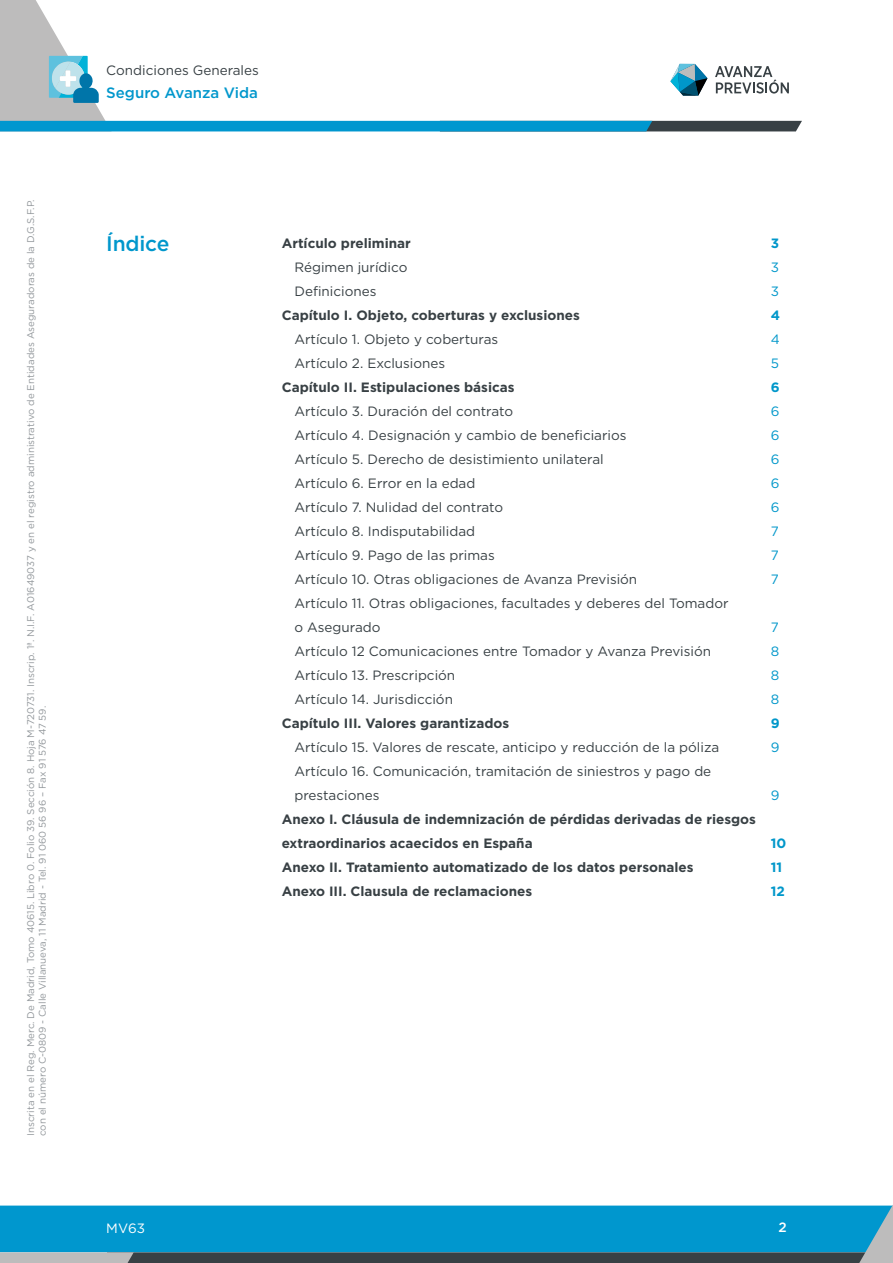
<style>
.page{position:relative;width:893px;height:1263px;background:#fff}
.page>*{position:absolute;margin:0;border:0;box-sizing:border-box;transform-origin:0 0}
.t1{font:500 21px "Gotham";letter-spacing:-.01em;color:#0097cc}
.t2{font:500 15px "Gotham";color:#0097cc}
.t3{font:13.5px/24px "Gotham";color:#384044}
.t4{font:700 13.5px/24px "Gotham";color:#384044}
.t5{font:13.5px "Gotham";color:#0097ca}
.t6{font:700 13.5px "Gotham";color:#0097ca}
.t7{font:13.5px "Gotham";color:#fff}
.t8{font:500 13.5px "Gotham";color:#fff}
.t9{font:9.75px/11.7px "Gotham";color:#92979b}
</style>
<div class="page">
<svg style="left:0;top:1205px;width:893px;height:58px;background:#148db9"></svg>
<svg style="left:0;top:0;width:802px;height:131px"></svg>
<p class="t9" style="left:25px;top:1136px;width:938px;rotate:-90deg">Inscrita en el Reg. Merc. De Madrid, Tomo 40615. Libro 0. Folio 39. Sección 8. Hoja M-720731. Inscrip. 1ª. N.I.F. A01649037 y en el registro administrativo de Entidades Aseguradoras de la D.G.S.F.P. con el número C-0809 - Calle Villanueva, 11 Madrid - Tel. 91 060 56 96 – Fax 91 576 47 59.</p>
<p class="t3" style="left:106px;top:58px;width:154px">Condiciones Generales</p>
<p class="t2" style="left:106px;top:83px;width:153px">Seguro Avanza Vida</p>
<h1 class="t1" style="left:106px;top:229px;width:65px">Índice</h1>
<p class="t4" style="left:282px;top:231px;width:131px">Artículo preliminar</p>
<p class="t6" style="left:771px;top:234px;width:10px">3</p>
<p class="t3" style="left:294px;top:254px;width:114px">Régimen jurídico</p>
<p class="t5" style="left:771px;top:258px;width:10px">3</p>
<p class="t3" style="left:294px;top:278px;width:83px">Definiciones</p>
<p class="t5" style="left:771px;top:282px;width:10px">3</p>
<p class="t4" style="left:282px;top:303px;width:300px">Capítulo I. Objeto, coberturas y exclusiones</p>
<p class="t6" style="left:771px;top:306px;width:11px">4</p>
<p class="t3" style="left:294px;top:326px;width:205px">Artículo 1. Objeto y coberturas</p>
<p class="t5" style="left:771px;top:330px;width:11px">4</p>
<p class="t3" style="left:294px;top:350px;width:152px">Artículo 2. Exclusiones</p>
<p class="t5" style="left:771px;top:354px;width:10px">5</p>
<p class="t4" style="left:282px;top:375px;width:234px">Capítulo II. Estipulaciones básicas</p>
<p class="t6" style="left:771px;top:378px;width:10px">6</p>
<p class="t3" style="left:294px;top:398px;width:220px">Artículo 3. Duración del contrato</p>
<p class="t5" style="left:771px;top:402px;width:10px">6</p>
<p class="t3" style="left:294px;top:422px;width:334px">Artículo 4. Designación y cambio de beneficiarios</p>
<p class="t5" style="left:771px;top:426px;width:10px">6</p>
<p class="t3" style="left:294px;top:446px;width:311px">Artículo 5. Derecho de desistimiento unilateral</p>
<p class="t5" style="left:771px;top:450px;width:10px">6</p>
<p class="t3" style="left:294px;top:470px;width:182px">Artículo 6. Error en la edad</p>
<p class="t5" style="left:771px;top:474px;width:10px">6</p>
<p class="t3" style="left:294px;top:494px;width:210px">Artículo 7. Nulidad del contrato</p>
<p class="t5" style="left:771px;top:498px;width:10px">6</p>
<p class="t3" style="left:294px;top:518px;width:182px">Artículo 8. Indisputabilidad</p>
<p class="t5" style="left:771px;top:522px;width:10px">7</p>
<p class="t3" style="left:294px;top:542px;width:202px">Artículo 9. Pago de las primas</p>
<p class="t5" style="left:771px;top:546px;width:10px">7</p>
<p class="t3" style="left:294px;top:566px;width:344px">Artículo 10. Otras obligaciones de Avanza Previsión</p>
<p class="t5" style="left:771px;top:570px;width:10px">7</p>
<p class="t3" style="left:294px;top:590px;width:436px">Artículo 11. Otras obligaciones, facultades y deberes del Tomador o Asegurado</p>
<p class="t5" style="left:771px;top:618px;width:10px">7</p>
<p class="t3" style="left:294px;top:638px;width:418px">Artículo 12 Comunicaciones entre Tomador y Avanza Previsión</p>
<p class="t5" style="left:771px;top:642px;width:10px">8</p>
<p class="t3" style="left:294px;top:662px;width:162px">Artículo 13. Prescripción</p>
<p class="t5" style="left:771px;top:666px;width:10px">8</p>
<p class="t3" style="left:294px;top:686px;width:160px">Artículo 14. Jurisdicción</p>
<p class="t5" style="left:771px;top:690px;width:10px">8</p>
<p class="t4" style="left:282px;top:711px;width:229px">Capítulo III. Valores garantizados</p>
<p class="t6" style="left:771px;top:714px;width:10px">9</p>
<p class="t3" style="left:294px;top:734px;width:426px">Artículo 15. Valores de rescate, anticipo y reducción de la póliza</p>
<p class="t5" style="left:771px;top:738px;width:10px">9</p>
<p class="t3" style="left:294px;top:758px;width:418px">Artículo 16. Comunicación, tramitación de siniestros y pago de prestaciones</p>
<p class="t5" style="left:771px;top:786px;width:10px">9</p>
<p class="t4" style="left:282px;top:807px;width:476px">Anexo I. Cláusula de indemnización de pérdidas derivadas de riesgos extraordinarios acaecidos en España</p>
<p class="t6" style="left:771px;top:834px;width:17px">10</p>
<p class="t7" style="left:106px;top:1219px;width:40px">MV63</p>
<p class="t4" style="left:282px;top:855px;width:413px">Anexo II. Tratamiento automatizado de los datos personales</p>
<p class="t6" style="left:771px;top:858px;width:13px">11</p>
<p class="t4" style="left:282px;top:879px;width:252px">Anexo III. Clausula de reclamaciones</p>
<p class="t6" style="left:771px;top:882px;width:16px">12</p>
<p class="t8" style="left:778px;top:1218px;width:10px">2</p>
</div>
